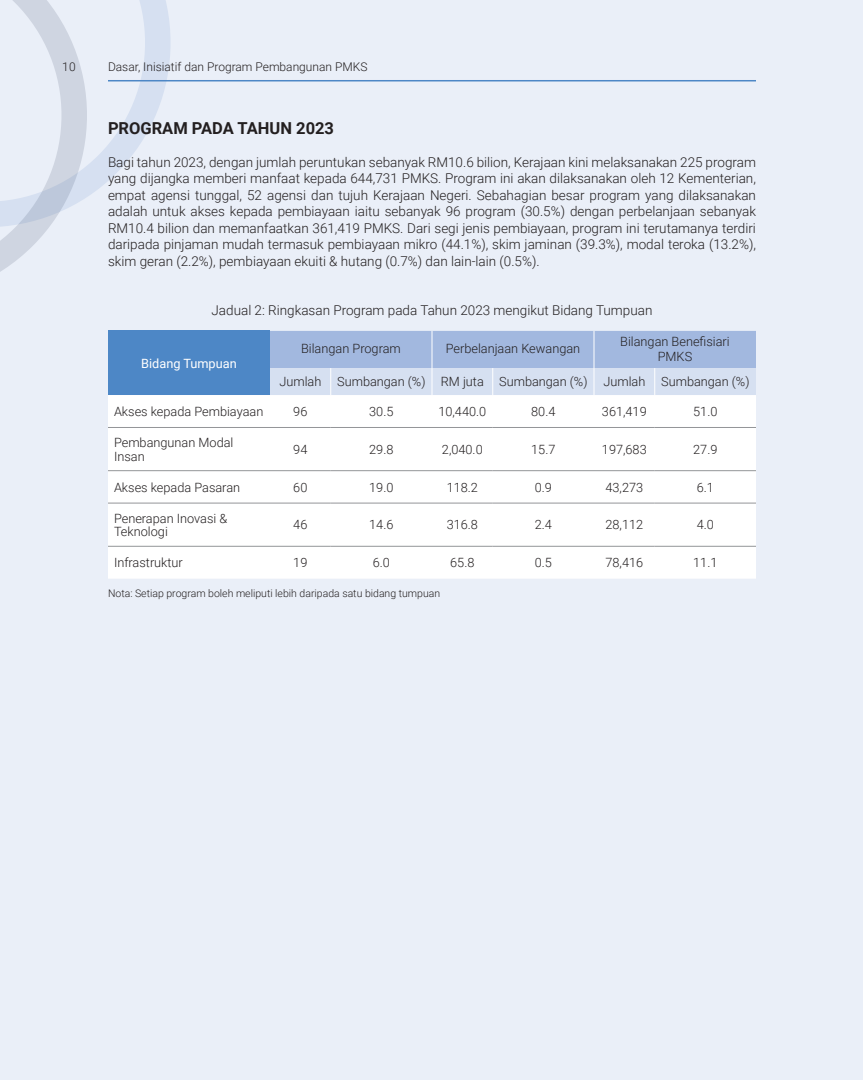
<style>
.page{position:relative;width:864px;height:1080px;background:#fff}
.page>*{position:absolute;margin:0;border:0;box-sizing:border-box;transform-origin:0 0}
.t1{font:700 16.5px "Roboto";color:#231f20}
.t2{font:300 13.5px/16.5px "Roboto";color:#231f20;text-align:justify}
.List_Paragraph{font:300 12.75px/13.8px "Roboto";color:#231f20}
.t3{font:12.75px "Roboto";color:#fff}
.t4{font:300 12px "Roboto";color:#231f20}
.t5{font:300 10.5px "Roboto";color:#231f20}
</style>
<div class="page">
<div style="left:0;top:0;width:862px;height:1080px;background:#eaeff8"></div>
<svg style="left:91px;top:0;width:84px;height:194px"></svg>
<svg style="left:0;top:0;width:91px;height:272px"></svg>
<hr style="left:108px;top:80px;width:648px;height:1px;background:#4d87c6">
<div style="left:108px;top:331px;width:162px;height:64px;background:#4d87c6"></div>
<div style="left:108px;top:395px;width:648px;height:184px;background:#fff"></div>
<hr style="left:108px;top:427px;width:162px;height:1px;background:#939598">
<hr style="left:270px;top:427px;width:61px;height:1px;background:#939598">
<hr style="left:331px;top:427px;width:101px;height:1px;background:#939598">
<hr style="left:432px;top:427px;width:61px;height:1px;background:#939598">
<hr style="left:493px;top:427px;width:101px;height:1px;background:#939598">
<hr style="left:594px;top:427px;width:61px;height:1px;background:#939598">
<hr style="left:655px;top:427px;width:101px;height:1px;background:#939598">
<hr style="left:108px;top:470px;width:162px;height:1px;background:#939598">
<hr style="left:270px;top:470px;width:61px;height:1px;background:#939598">
<hr style="left:331px;top:470px;width:101px;height:1px;background:#939598">
<hr style="left:432px;top:470px;width:61px;height:1px;background:#939598">
<hr style="left:493px;top:470px;width:101px;height:1px;background:#939598">
<hr style="left:594px;top:470px;width:61px;height:1px;background:#939598">
<hr style="left:655px;top:470px;width:101px;height:1px;background:#939598">
<hr style="left:108px;top:503px;width:162px;height:1px;background:#939598">
<hr style="left:270px;top:503px;width:61px;height:1px;background:#939598">
<hr style="left:331px;top:503px;width:101px;height:1px;background:#939598">
<hr style="left:432px;top:503px;width:61px;height:1px;background:#939598">
<hr style="left:493px;top:503px;width:101px;height:1px;background:#939598">
<hr style="left:594px;top:503px;width:61px;height:1px;background:#939598">
<hr style="left:655px;top:503px;width:101px;height:1px;background:#939598">
<hr style="left:108px;top:546px;width:162px;height:1px;background:#939598">
<hr style="left:270px;top:546px;width:61px;height:1px;background:#939598">
<hr style="left:331px;top:546px;width:101px;height:1px;background:#939598">
<hr style="left:432px;top:546px;width:61px;height:1px;background:#939598">
<hr style="left:493px;top:546px;width:101px;height:1px;background:#939598">
<hr style="left:594px;top:546px;width:61px;height:1px;background:#939598">
<hr style="left:655px;top:546px;width:101px;height:1px;background:#939598">
<svg style="left:270px;top:331px;width:486px;height:64px;background:#b8c9e6"></svg>
<p class="t4" style="left:62px;top:59px;width:15px">10</p>
<p class="t4" style="left:108px;top:59px;width:261px">Dasar, Inisiatif dan Program Pembangunan PMKS</p>
<p class="t1" style="left:108px;top:116px;width:228px">PROGRAM PADA TAHUN 2023</p>
<p class="t2" style="left:108px;top:153px;width:650px">Bagi tahun 2023, dengan jumlah peruntukan sebanyak RM10.6 bilion, Kerajaan kini melaksanakan 225 program yang dijangka memberi manfaat kepada 644,731 PMKS. Program ini akan dilaksanakan oleh 12 Kementerian, empat agensi tunggal, 52 agensi dan tujuh Kerajaan Negeri. Sebahagian besar program yang dilaksanakan adalah untuk akses kepada pembiayaan iaitu sebanyak 96 program (30.5%) dengan perbelanjaan sebanyak RM10.4 bilion dan memanfaatkan 361,419 PMKS. Dari segi jenis pembiayaan, program ini terutamanya terdiri daripada pinjaman mudah termasuk pembiayaan mikro (44.1%), skim jaminan (39.3%), modal teroka (13.2%), skim geran (2.2%), pembiayaan ekuiti &amp; hutang (0.7%) dan lain-lain (0.5%).</p>
<p class="t2" style="left:212px;top:302px;width:442px">Jadual 2: Ringkasan Program pada Tahun 2023 mengikut Bidang Tumpuan</p>
<p class="t3" style="left:141px;top:354px;width:97px">Bidang Tumpuan</p>
<p class="List_Paragraph" style="left:301px;top:341px;width:101px">Bilangan Program</p>
<p class="List_Paragraph" style="left:446px;top:341px;width:136px">Perbelanjaan Kewangan</p>
<p class="List_Paragraph" style="left:620px;top:334px;width:111px">Bilangan Benefisiari</p>
<p class="List_Paragraph" style="left:658px;top:349px;width:36px">PMKS</p>
<p class="List_Paragraph" style="left:279px;top:374px;width:43px">Jumlah</p>
<p class="List_Paragraph" style="left:337px;top:374px;width:90px">Sumbangan (%)</p>
<p class="List_Paragraph" style="left:441px;top:374px;width:45px">RM juta</p>
<p class="List_Paragraph" style="left:499px;top:374px;width:90px">Sumbangan (%)</p>
<p class="List_Paragraph" style="left:603px;top:374px;width:43px">Jumlah</p>
<p class="List_Paragraph" style="left:661px;top:374px;width:90px">Sumbangan (%)</p>
<p class="List_Paragraph" style="left:114px;top:404px;width:151px">Akses kepada Pembiayaan</p>
<p class="List_Paragraph" style="left:293px;top:404px;width:16px">96</p>
<p class="List_Paragraph" style="left:369px;top:404px;width:26px">30.5</p>
<p class="List_Paragraph" style="left:438px;top:404px;width:49px">10,440.0</p>
<p class="List_Paragraph" style="left:531px;top:404px;width:26px">80.4</p>
<p class="List_Paragraph" style="left:602px;top:404px;width:46px">361,419</p>
<p class="List_Paragraph" style="left:693px;top:404px;width:26px">51.0</p>
<p class="List_Paragraph" style="left:114px;top:435px;width:121px">Pembangunan Modal<br>Insan</p>
<p class="List_Paragraph" style="left:293px;top:442px;width:16px">94</p>
<p class="List_Paragraph" style="left:369px;top:442px;width:26px">29.8</p>
<p class="List_Paragraph" style="left:442px;top:442px;width:42px">2,040.0</p>
<p class="List_Paragraph" style="left:531px;top:442px;width:26px">15.7</p>
<p class="List_Paragraph" style="left:602px;top:442px;width:46px">197,683</p>
<p class="List_Paragraph" style="left:693px;top:442px;width:26px">27.9</p>
<p class="List_Paragraph" style="left:114px;top:480px;width:128px">Akses kepada Pasaran</p>
<p class="List_Paragraph" style="left:293px;top:480px;width:16px">60</p>
<p class="List_Paragraph" style="left:369px;top:480px;width:26px">19.0</p>
<p class="List_Paragraph" style="left:447px;top:480px;width:33px">118.2</p>
<p class="List_Paragraph" style="left:535px;top:480px;width:19px">0.9</p>
<p class="List_Paragraph" style="left:605px;top:480px;width:39px">43,273</p>
<p class="List_Paragraph" style="left:697px;top:480px;width:19px">6.1</p>
<p class="List_Paragraph" style="left:114px;top:511px;width:115px">Penerapan Inovasi &amp;<br>Teknologi</p>
<p class="List_Paragraph" style="left:293px;top:518px;width:16px">46</p>
<p class="List_Paragraph" style="left:369px;top:518px;width:26px">14.6</p>
<p class="List_Paragraph" style="left:447px;top:518px;width:33px">316.8</p>
<p class="List_Paragraph" style="left:535px;top:518px;width:19px">2.4</p>
<p class="List_Paragraph" style="left:605px;top:518px;width:39px">28,112</p>
<p class="List_Paragraph" style="left:697px;top:518px;width:19px">4.0</p>
<p class="List_Paragraph" style="left:114px;top:555px;width:70px">Infrastruktur</p>
<p class="List_Paragraph" style="left:293px;top:555px;width:16px">19</p>
<p class="List_Paragraph" style="left:373px;top:555px;width:19px">6.0</p>
<p class="List_Paragraph" style="left:450px;top:555px;width:26px">65.8</p>
<p class="List_Paragraph" style="left:535px;top:555px;width:19px">0.5</p>
<p class="List_Paragraph" style="left:605px;top:555px;width:39px">78,416</p>
<p class="List_Paragraph" style="left:693px;top:555px;width:26px">11.1</p>
<p class="t5" style="left:108px;top:586px;width:334px">Nota: Setiap program boleh meliputi lebih daripada satu bidang tumpuan</p>
</div>
